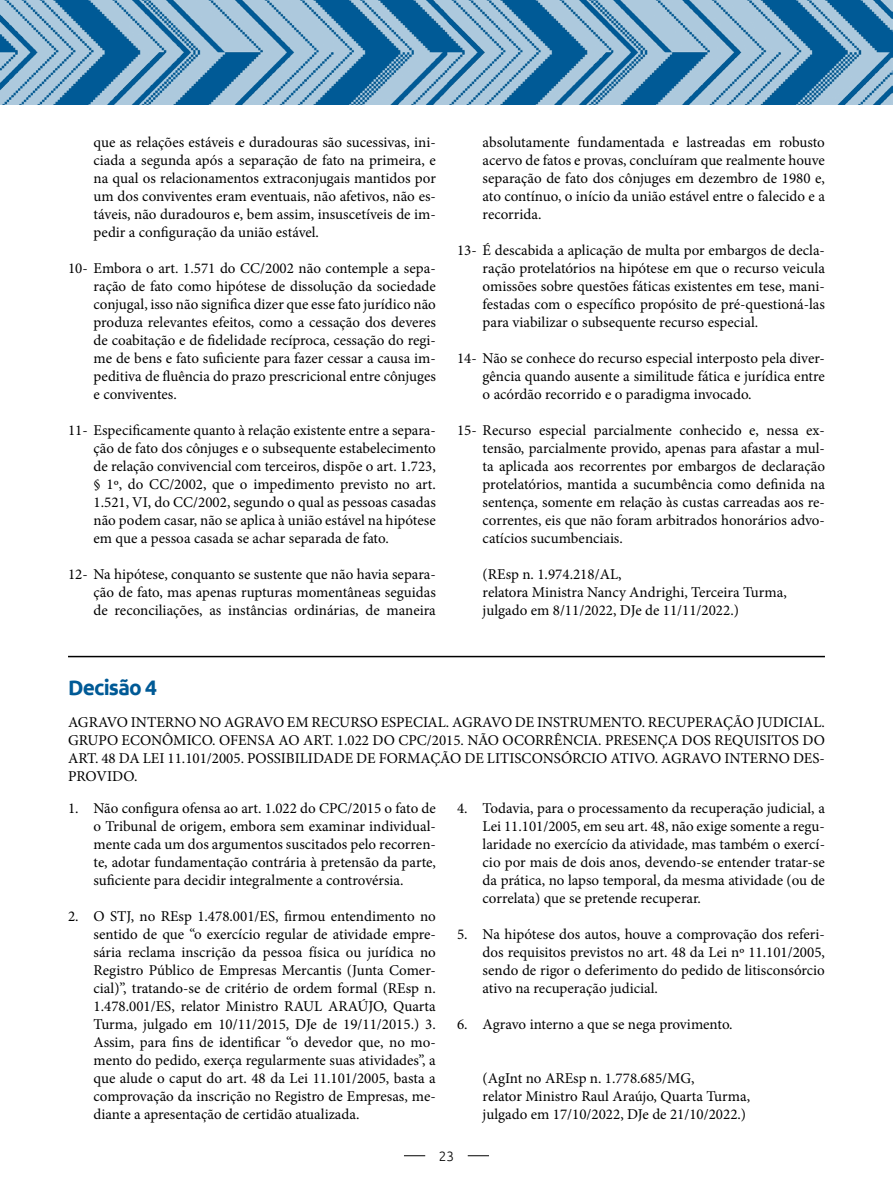
<style>
.page{position:relative;width:893px;height:1191px;background:#fff}
.page>*{position:absolute;margin:0;border:0;box-sizing:border-box;transform-origin:0 0}
.t1{font:700 21px "Ubuntu";letter-spacing:-.04em;color:#005a96}
.t2{font:15px/18px "Minion Pro";color:#000;text-align:justify}
.t3{font:300 13.5px "Ubuntu";color:#000}
</style>
<div class="page">
<svg style="left:404px;top:1155px;width:21px;height:1px"></svg>
<svg style="left:468px;top:1155px;width:21px;height:1px"></svg>
<img style="left:0;top:0;width:893px;height:104px">
<hr style="left:68px;top:656px;width:757px;height:1px;background:#000">
<p class="t2" style="left:94px;top:133px;width:344px">que as relações estáveis e duradouras são sucessivas, ini&shy;ciada a segunda após a separação de fato na primeira, e na qual os relacionamentos extraconjugais mantidos por um dos conviventes eram eventuais, não afetivos, não es&shy;táveis, não duradouros e, bem assim, insuscetíveis de im&shy;pedir a configuração da união estável.</p>
<p class="t2" style="left:94px;top:259px;width:344px;text-indent:-26px">10- Embora o art. 1.571 do CC/2002 não contemple a sepa&shy;ração de fato como hipótese de dissolução da sociedade conjugal, isso não significa dizer que esse fato jurídico não produza relevantes efeitos, como a cessação dos deveres de coabitação e de fidelidade recíproca, cessação do regi&shy;me de bens e fato suficiente para fazer cessar a causa im&shy;peditiva de fluência do prazo prescricional entre cônjuges e conviventes.</p>
<p class="t2" style="left:94px;top:421px;width:344px;text-indent:-26px">11- Especificamente quanto à relação existente entre a separa&shy;ção de fato dos cônjuges e o subsequente estabelecimento de relação convivencial com terceiros, dispõe o art. 1.723, § 1º, do CC/2002, que o impedimento previsto no art.<br>1.521, VI, do CC/2002, segundo o qual as pessoas casadas não podem casar, não se aplica à união estável na hipótese em que a pessoa casada se achar separada de fato.</p>
<p class="t2" style="left:94px;top:565px;width:344px;text-indent:-26px">12- Na hipótese, conquanto se sustente que não havia separa&shy;ção de fato, mas apenas rupturas momentâneas seguidas de reconciliações, as instâncias ordinárias, de maneira</p>
<p class="t2" style="left:483px;top:133px;width:344px">absolutamente fundamentada e lastreadas em robusto acervo de fatos e provas, concluíram que realmente houve separação de fato dos cônjuges em dezembro de 1980 e, ato contínuo, o início da união estável entre o falecido e a recorrida.</p>
<p class="t2" style="left:483px;top:241px;width:344px;text-indent:-26px">13- É descabida a aplicação de multa por embargos de decla&shy;ração protelatórios na hipótese em que o recurso veicula omissões sobre questões fáticas existentes em tese, mani&shy;festadas com o específico propósito de pré-questioná-las para viabilizar o subsequente recurso especial.</p>
<p class="t2" style="left:483px;top:349px;width:344px;text-indent:-26px">14- Não se conhece do recurso especial interposto pela diver&shy;gência quando ausente a similitude fática e jurídica entre o acórdão recorrido e o paradigma invocado.</p>
<p class="t2" style="left:483px;top:421px;width:344px;text-indent:-26px">15- Recurso especial parcialmente conhecido e, nessa ex&shy;tensão, parcialmente provido, apenas para afastar a mul&shy;ta aplicada aos recorrentes por embargos de declaração protelatórios, mantida a sucumbência como definida na sentença, somente em relação às custas carreadas aos re&shy;correntes, eis que não foram arbitrados honorários advo&shy;catícios sucumbenciais.</p>
<p class="t2" style="left:483px;top:565px;width:306px;text-align:left">(REsp n. 1.974.218/AL,<br>relatora Ministra Nancy Andrighi, Terceira Turma, julgado em 8/11/2022, DJe de 11/11/2022.)</p>
<h1 class="t1" style="left:68px;top:674px;width:91px">Decisão 4</h1>
<p class="t2" style="left:68px;top:713px;width:758px">AGRAVO INTERNO NO AGRAVO EM RECURSO ESPECIAL. AGRAVO DE INSTRUMENTO. RECUPERAÇÃO JUDICIAL.<br>GRUPO ECONÔMICO. OFENSA AO ART. 1.022 DO CPC/2015. NÃO OCORRÊNCIA. PRESENÇA DOS REQUISITOS DO ART. 48 DA LEI 11.101/2005. POSSIBILIDADE DE FORMAÇÃO DE LITISCONSÓRCIO ATIVO. AGRAVO INTERNO DES-PROVIDO.</p>
<p class="t2" style="left:94px;top:799px;width:344px;text-indent:-26px">1. Não configura ofensa ao art. 1.022 do CPC/2015 o fato de o Tribunal de origem, embora sem examinar individual&shy;mente cada um dos argumentos suscitados pelo recorren&shy;te, adotar fundamentação contrária à pretensão da parte, suficiente para decidir integralmente a controvérsia.</p>
<p class="t2" style="left:94px;top:907px;width:344px;text-indent:-26px">2. O STJ, no REsp 1.478.001/ES, firmou entendimento no sentido de que “o exercício regular de atividade empre&shy;sária reclama inscrição da pessoa física ou jurídica no Registro Público de Empresas Mercantis (Junta Comer&shy;cial)”, tratando-se de critério de ordem formal (REsp n.<br>1.478.001/ES, relator Ministro RAUL ARAÚJO, Quarta Turma, julgado em 10/11/2015, DJe de 19/11/2015.) 3.<br>Assim, para fins de identificar “o devedor que, no mo&shy;mento do pedido, exerça regularmente suas atividades”, a que alude o caput do art. 48 da Lei 11.101/2005, basta a comprovação da inscrição no Registro de Empresas, me&shy;diante a apresentação de certidão atualizada.</p>
<p class="t2" style="left:483px;top:799px;width:344px;text-indent:-26px">4. Todavia, para o processamento da recuperação judicial, a Lei 11.101/2005, em seu art. 48, não exige somente a regu&shy;laridade no exercício da atividade, mas também o exercí&shy;cio por mais de dois anos, devendo-se entender tratar-se da prática, no lapso temporal, da mesma atividade (ou de correlata) que se pretende recuperar.</p>
<p class="t2" style="left:483px;top:925px;width:344px;text-indent:-26px">5. Na hipótese dos autos, houve a comprovação dos referi&shy;dos requisitos previstos no art. 48 da Lei nº 11.101/2005, sendo de rigor o deferimento do pedido de litisconsórcio ativo na recuperação judicial.</p>
<p class="t2" style="left:457px;top:1015px;width:277px">6. Agravo interno a que se nega provimento.</p>
<p class="t2" style="left:483px;top:1069px;width:269px;text-align:left">(AgInt no AREsp n. 1.778.685/MG,<br>relator Ministro Raul Araújo, Quarta Turma, julgado em 17/10/2022, DJe de 21/10/2022.)</p>
<p class="t3" style="left:439px;top:1148px;width:17px">23</p>
</div>
